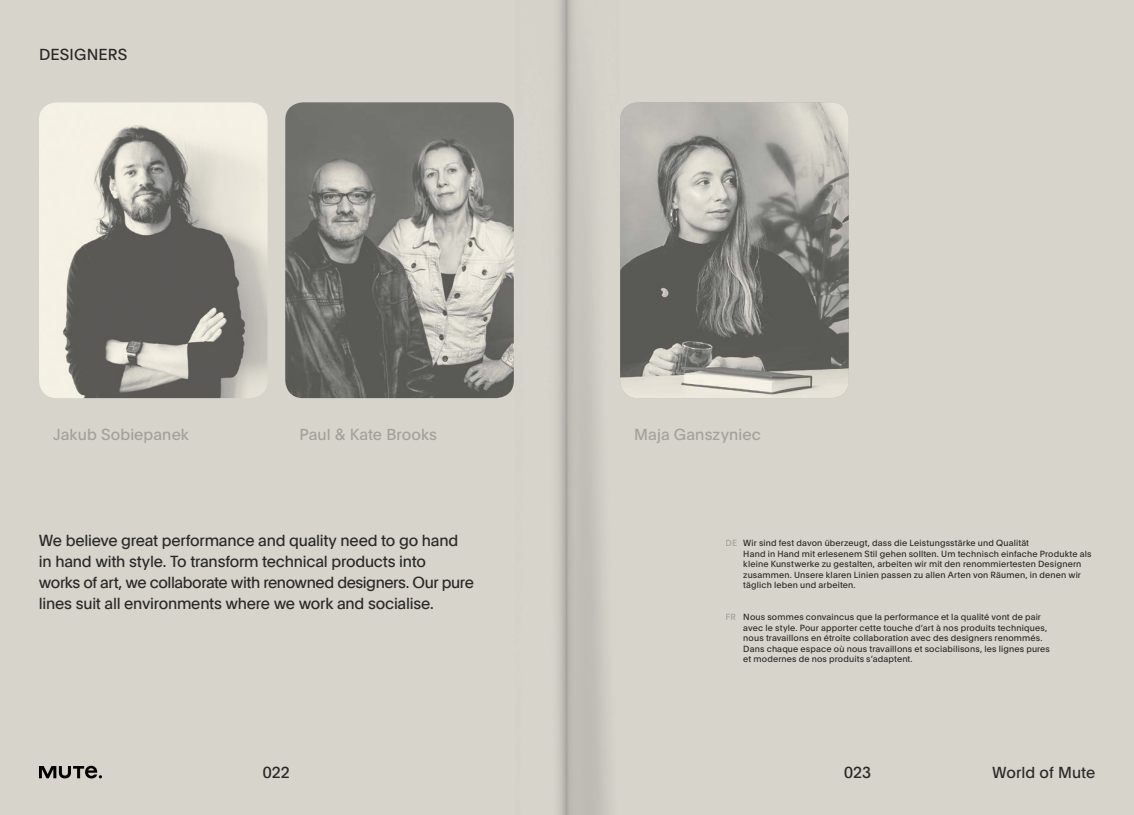
<style>
.page{position:relative;width:1134px;height:815px;background:#d7d4cb}
.page>*{position:absolute;margin:0;border:0;box-sizing:border-box;transform-origin:0 0}
.t1{font:15.62px/21.1px "Plain";letter-spacing:-.015em;color:#292a28}
.t2{font:15.62px "Plain";letter-spacing:.005em;color:#a2a19a}
.t3{font:15.62px "Plain";letter-spacing:.005em;color:#292a28}
.t4{font:8.75px/10.5px "Plain";letter-spacing:.02em;color:#292a28}
.t5{font:8.75px "Plain";color:#a2a19a}
</style>
<div class="page">
<img style="left:39px;top:102px;width:229px;height:296px">
<img style="left:285px;top:102px;width:225px;height:296px">
<svg style="left:620px;top:102px;width:229px;height:296px;background:#92928c"></svg>
<img style="left:831px;top:105px;width:18px;height:293px">
<svg style="left:39px;top:766px;width:63px;height:12px"></svg>
<img style="left:558px;top:0;width:51px;height:815px">
<h1 class="t3" style="left:39px;top:43px;width:90px">DESIGNERS</h1>
<h1 class="t2" style="left:53px;top:424px;width:137px">Jakub Sobiepanek</h1>
<h1 class="t2" style="left:299px;top:424px;width:139px">Paul &amp; Kate Brooks</h1>
<h1 class="t2" style="left:634px;top:424px;width:128px">Maja Ganszyniec</h1>
<h1 class="t1" style="left:39px;top:529px;width:436px">We believe great performance and quality need to go hand in hand with style. To transform technical products into<br>works of art, we collaborate with renowned designers. Our pure lines suit all environments where we work and socialise.</h1>
<p class="t5" style="left:725px;top:537px;width:13px">DE</p>
<p class="t5" style="left:725px;top:610px;width:12px">FR</p>
<p class="t4" style="left:743px;top:537px;width:350px">Wir sind fest davon überzeugt, dass die Leistungsstärke und Qualität<br>Hand in Hand mit erlesenem Stil gehen sollten. Um technisch einfache Produkte als kleine Kunstwerke zu gestalten, arbeiten wir mit den renommiertesten Designern zusammen. Unsere klaren Linien passen zu allen Arten von Räumen, in denen wir täglich leben und arbeiten.</p>
<p class="t4" style="left:743px;top:611px;width:308px">Nous sommes convaincus que la performance et la qualité vont de pair avec le style. Pour apporter cette touche d’art à nos produits techniques, nous travaillons en étroite collaboration avec des designers renommés.<br>Dans chaque espace où nous travaillons et sociabilisons, les lignes pures et modernes de nos produits s’adaptent.</p>
<h1 class="t3" style="left:263px;top:762px;width:29px">022</h1>
<h1 class="t3" style="left:844px;top:762px;width:29px">023</h1>
<h1 class="t3" style="left:992px;top:762px;width:105px">World of Mute</h1>
</div>
